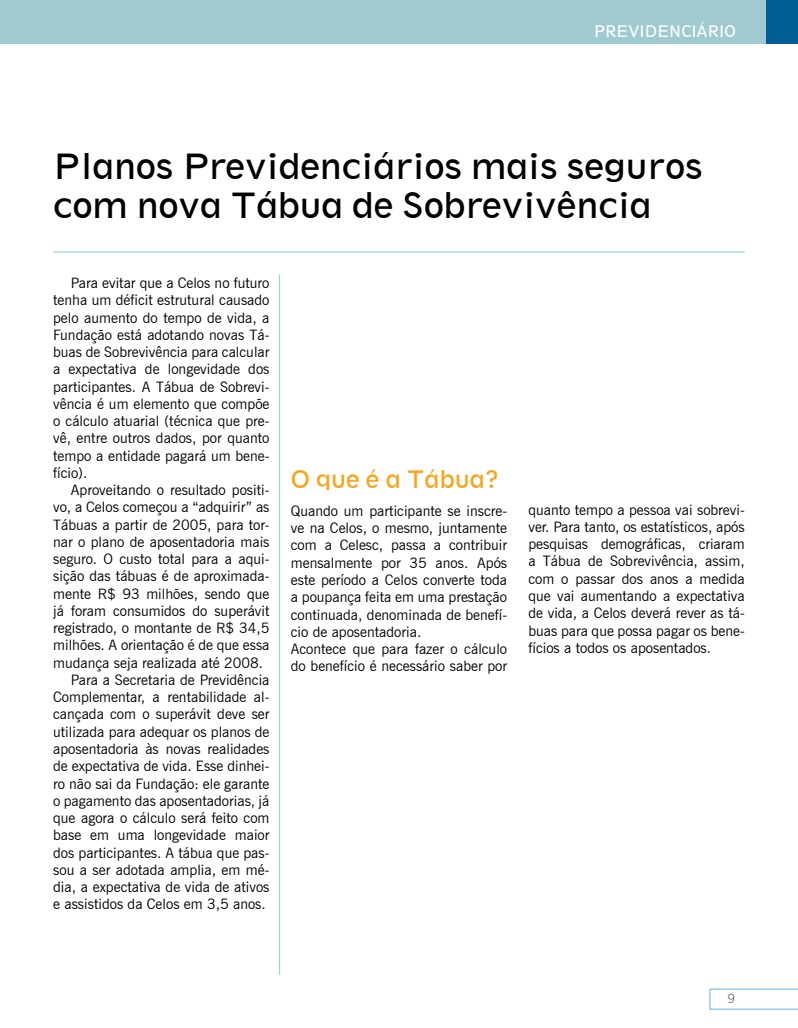
<style>
.page{position:relative;width:798px;height:1028px;background:#fff}
.page>*{position:absolute;margin:0;border:0;box-sizing:border-box;transform-origin:0 0}
.t1{font:32.5px/39px "Geometric 212 BT";color:#000}
.t2{font:22.5px "Geometric 212 BT";color:#f9a418}
.t3{font:condensed 15px "Geometric 212 BT";color:#fff}
.t4{font:14.38px/17.2px "News Gothic BT";color:#000;text-align:justify}
</style>
<div class="page">
<hr style="left:279px;top:275px;width:1px;height:699px;background:#93d5e1">
<hr style="left:53px;top:251px;width:691px;height:2px;background:#93d5e1">
<div style="left:0;top:0;width:797px;height:44px;background:#9fcacf"></div>
<div style="left:765px;top:0;width:32px;height:44px;background:#005e95"></div>
<svg style="left:709px;top:988px;width:88px;height:21px"></svg>
<p class="t3" style="left:594px;top:22px;width:143px">PREVIDENCIÁRIO</p>
<h1 class="t1" style="left:53px;top:147px;width:651px">Planos Previdenciários mais seguros com nova Tábua de Sobrevivência</h1>
<p class="t4" style="left:53px;top:274px;width:218px;text-indent:18px">Para evitar que a Celos no futuro tenha um déficit estrutural causado pelo aumento do tempo de vida, a Fundação está adotando novas Tá&shy;buas de Sobrevivência para calcular a expectativa de longevidade dos participantes. A Tábua de Sobrevi&shy;vência é um elemento que compõe o cálculo atuarial (técnica que pre&shy;vê, entre outros dados, por quanto tempo a entidade pagará um bene&shy;fício).</p>
<p class="t4" style="left:71px;top:481px;width:200px">Aproveitando o resultado positi-</p>
<p class="t4" style="left:53px;top:498px;width:218px">vo, a Celos começou a “adquirir” as</p>
<p class="t4" style="left:53px;top:516px;width:218px">Tábuas a partir de 2005, para tor-</p>
<p class="t4" style="left:53px;top:533px;width:218px">nar o plano de aposentadoria mais</p>
<p class="t4" style="left:53px;top:550px;width:218px">seguro. O custo total para a aqui-</p>
<p class="t4" style="left:53px;top:567px;width:218px">sição das tábuas é de aproximada-</p>
<p class="t4" style="left:53px;top:585px;width:218px">mente R$ 93 milhões, sendo que</p>
<p class="t4" style="left:53px;top:602px;width:218px">já foram consumidos do superávit</p>
<p class="t4" style="left:53px;top:619px;width:218px">registrado, o montante de R$ 34,5</p>
<p class="t4" style="left:53px;top:636px;width:218px">milhões. A orientação é de que essa</p>
<p class="t4" style="left:53px;top:654px;width:211px">mudança seja realizada até 2008.</p>
<p class="t4" style="left:71px;top:671px;width:200px">Para a Secretaria de Previdência</p>
<p class="t4" style="left:53px;top:688px;width:218px">Complementar, a rentabilidade al-</p>
<p class="t4" style="left:53px;top:705px;width:218px">cançada com o superávit deve ser</p>
<p class="t4" style="left:53px;top:723px;width:218px">utilizada para adequar os planos de</p>
<p class="t4" style="left:53px;top:740px;width:218px">aposentadoria às novas realidades</p>
<p class="t4" style="left:53px;top:757px;width:218px">de expectativa de vida. Esse dinhei-</p>
<p class="t4" style="left:53px;top:774px;width:218px">ro não sai da Fundação: ele garante</p>
<p class="t4" style="left:53px;top:792px;width:218px">o pagamento das aposentadorias, já</p>
<p class="t4" style="left:53px;top:809px;width:218px">que agora o cálculo será feito com</p>
<p class="t4" style="left:53px;top:826px;width:218px">base em uma longevidade maior</p>
<p class="t4" style="left:53px;top:843px;width:218px">dos participantes. A tábua que pas-</p>
<p class="t4" style="left:53px;top:861px;width:218px">sou a ser adotada amplia, em mé-</p>
<p class="t4" style="left:53px;top:878px;width:218px">dia, a expectativa de vida de ativos</p>
<p class="t4" style="left:53px;top:895px;width:214px">e assistidos da Celos em 3,5 anos.</p>
<h2 class="t2" style="left:291px;top:464px;width:210px">O que é a Tábua?</h2>
<p class="t4" style="left:291px;top:502px;width:218px;text-align:left">Quando um participante se inscre&shy;ve na Celos, o mesmo, juntamente com a Celesc, passa a contribuir mensalmente por 35 anos. Após este período a Celos converte toda a poupança feita em uma prestação continuada, denominada de benefí&shy;cio de aposentadoria.<br>Acontece que para fazer o cálculo do benefício é necessário saber por</p>
<p class="t4" style="left:528px;top:501px;width:218px">quanto tempo a pessoa vai sobrevi&shy;ver. Para tanto, os estatísticos, após pesquisas demográficas, criaram a Tábua de Sobrevivência, assim, com o passar dos anos a medida que vai aumentando a expectativa de vida, a Celos deverá rever as tá&shy;buas para que possa pagar os bene&shy;fícios a todos os aposentados.</p>
</div>
